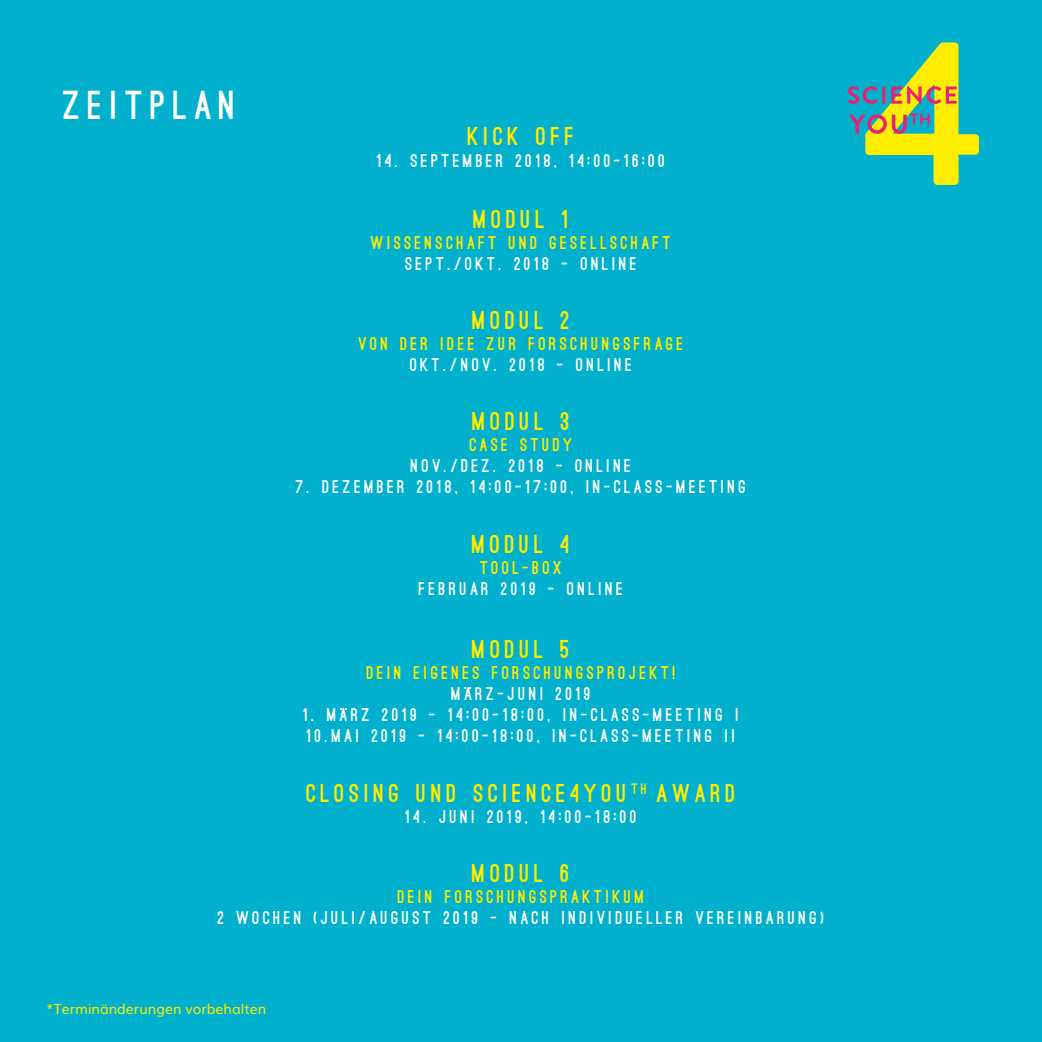
<style>
.page{position:relative;width:1042px;height:1042px;background:#00b0cc}
.page>*{position:absolute;margin:0;border:0;box-sizing:border-box;transform-origin:0 0}
.t1{font:900 38.32px "Ostrich Sans";letter-spacing:.2em;color:#fff}
.t2{font:900 24.5px "Ostrich Sans";letter-spacing:.2em;color:#ffed00}
.t3{font:900 17.5px/21px "Ostrich Sans";letter-spacing:.2em;color:#fff}
.t4{font:900 17.5px "Ostrich Sans";letter-spacing:.2em;color:#ffed00}
.t5{font:14px "Muli";color:#ffed00}
</style>
<div class="page">
<svg style="left:848px;top:42px;width:131px;height:143px"></svg>
<p class="t1" style="left:63px;top:91px;width:174px">ZEITPLAN</p>
<p class="t2" style="left:468px;top:127px;width:108px">KICK OFF</p>
<p class="t3" style="left:377px;top:151px;width:290px">14. SEPTEMBER 2018, 14:00-16:00</p>
<p class="t2" style="left:473px;top:210px;width:97px">MODUL 1</p>
<p class="t4" style="left:371px;top:236px;width:302px">WISSENSCHAFT UND GESELLSCHAFT</p>
<p class="t3" style="left:405px;top:254px;width:233px">SEPT./OKT. 2018 - ONLINE</p>
<p class="t2" style="left:472px;top:311px;width:99px">MODUL 2</p>
<p class="t4" style="left:358px;top:337px;width:326px">VON DER IDEE ZUR FORSCHUNGSFRAGE</p>
<p class="t3" style="left:410px;top:355px;width:223px">OKT./NOV. 2018 – ONLINE</p>
<p class="t2" style="left:472px;top:412px;width:99px">MODUL 3</p>
<p class="t4" style="left:470px;top:438px;width:104px">CASE STUDY</p>
<p class="t3" style="left:411px;top:456px;width:222px">NOV./DEZ. 2018 – ONLINE</p>
<p class="t3" style="left:296px;top:477px;width:452px">7. DEZEMBER 2018, 14:00–17:00, IN-CLASS-MEETING</p>
<p class="t2" style="left:472px;top:535px;width:99px">MODUL 4</p>
<p class="t4" style="left:480px;top:561px;width:83px">TOOL-BOX</p>
<p class="t3" style="left:419px;top:579px;width:206px">FEBRUAR 2019 – ONLINE</p>
<p class="t2" style="left:472px;top:640px;width:99px">MODUL 5</p>
<p class="t4" style="left:367px;top:666px;width:310px">DEIN EIGENES FORSCHUNGSPROJEKT!</p>
<p class="t3" style="left:451px;top:684px;width:141px">MARZ–JUNI 2019</p>
<p class="t3" style="left:303px;top:705px;width:437px">1. MARZ 2019 – 14:00–18:00, IN-CLASS-MEETING I<br>10.MAI 2019 – 14:00–18:00, IN-CLASS-MEETING II</p>
<p class="t2" style="left:306px;top:784px;width:430px">CLOSING UND SCIENCE4YOU <sup>TH</sup> AWARD</p>
<p class="t3" style="left:405px;top:807px;width:233px">14. JUNI 2019, 14:00-18:00</p>
<p class="t2" style="left:472px;top:863px;width:99px">MODUL 6</p>
<p class="t4" style="left:398px;top:890px;width:248px">DEIN FORSCHUNGSPRAKTIKUM</p>
<p class="t3" style="left:218px;top:907px;width:608px">2 WOCHEN (JULI/AUGUST 2019 – NACH INDIVIDUELLER VEREINBARUNG)</p>
<p class="t5" style="left:46px;top:998px;width:221px">*Terminänderungen vorbehalten</p>
</div>
